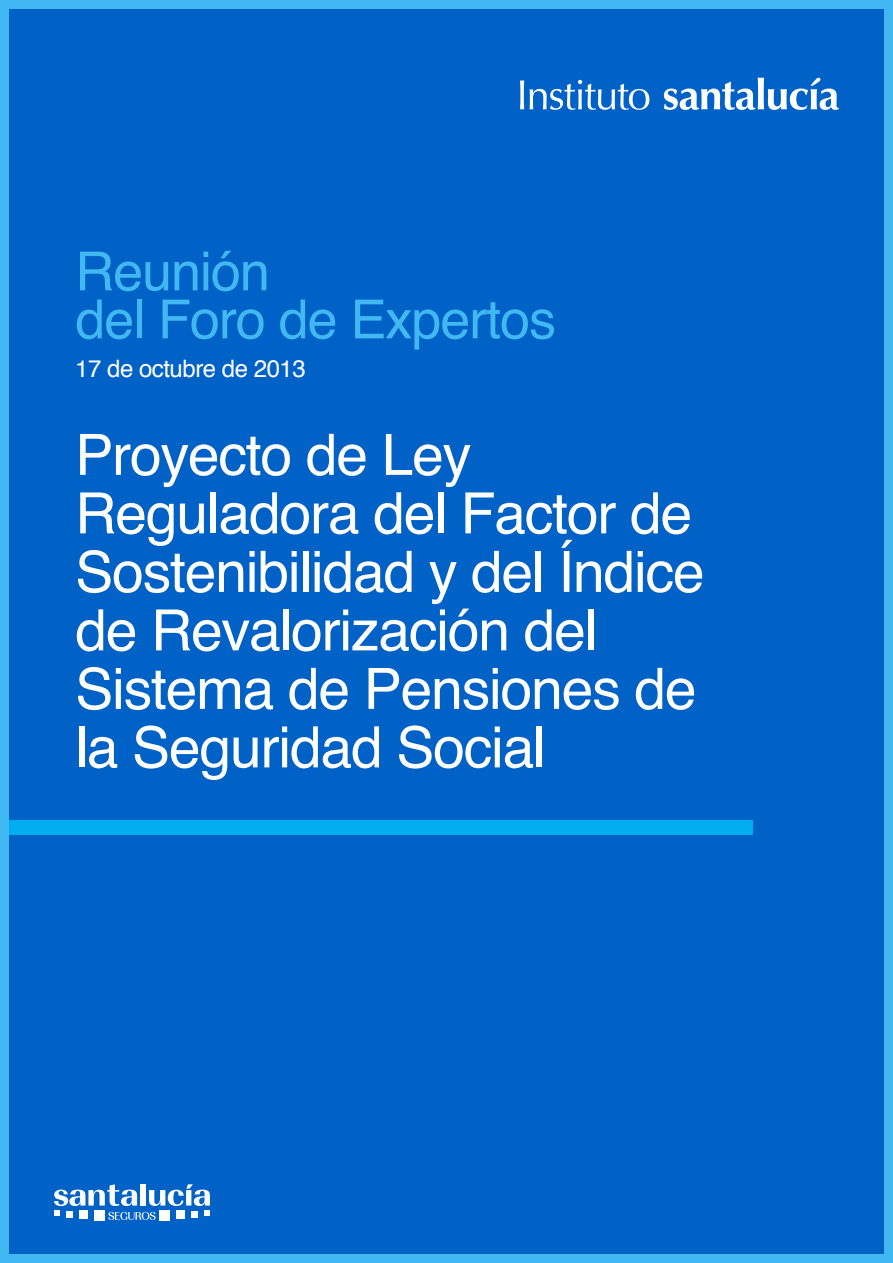
<style>
.page{position:relative;width:893px;height:1263px;background:#0061c7}
.page>*{position:absolute;margin:0;border:0;box-sizing:border-box;transform-origin:0 0}
.t1{font:57px/58.5px "Helvetica";letter-spacing:-.02em;color:#fff}
.t2{font:54px "Helvetica";letter-spacing:-.02em;color:#41b8f2}
.t3{font:24px "Helvetica";letter-spacing:-.02em;color:#fff}
</style>
<div class="page">
<div style="left:0;top:820px;width:752px;height:15px;background:#00aeef"></div>
<div style="left:0;top:0;width:893px;height:1263px;border:9px solid #41b8f2"></div>
<svg style="left:520px;top:80px;width:129px;height:30px"></svg>
<svg style="left:664px;top:78px;width:175px;height:32px"></svg>
<div style="left:94px;top:1211px;width:11px;height:10px;background:#fff"></div>
<div style="left:159px;top:1211px;width:11px;height:10px;background:#fff"></div>
<svg style="left:54px;top:1184px;width:156px;height:36px"></svg>
<p class="t2" style="left:75px;top:230px;width:196px">Reunión</p>
<p class="t2" style="left:75px;top:278px;width:482px">del Foro de Expertos</p>
<p class="t3" style="left:75px;top:350px;width:232px">17 de octubre de 2013</p>
<p class="t1" style="left:75px;top:427px;width:631px">Proyecto de Ley<br>Reguladora del Factor de<br>Sostenibilidad y del Índice de Revalorización del<br>Sistema de Pensiones de la Seguridad Social</p>
</div>
